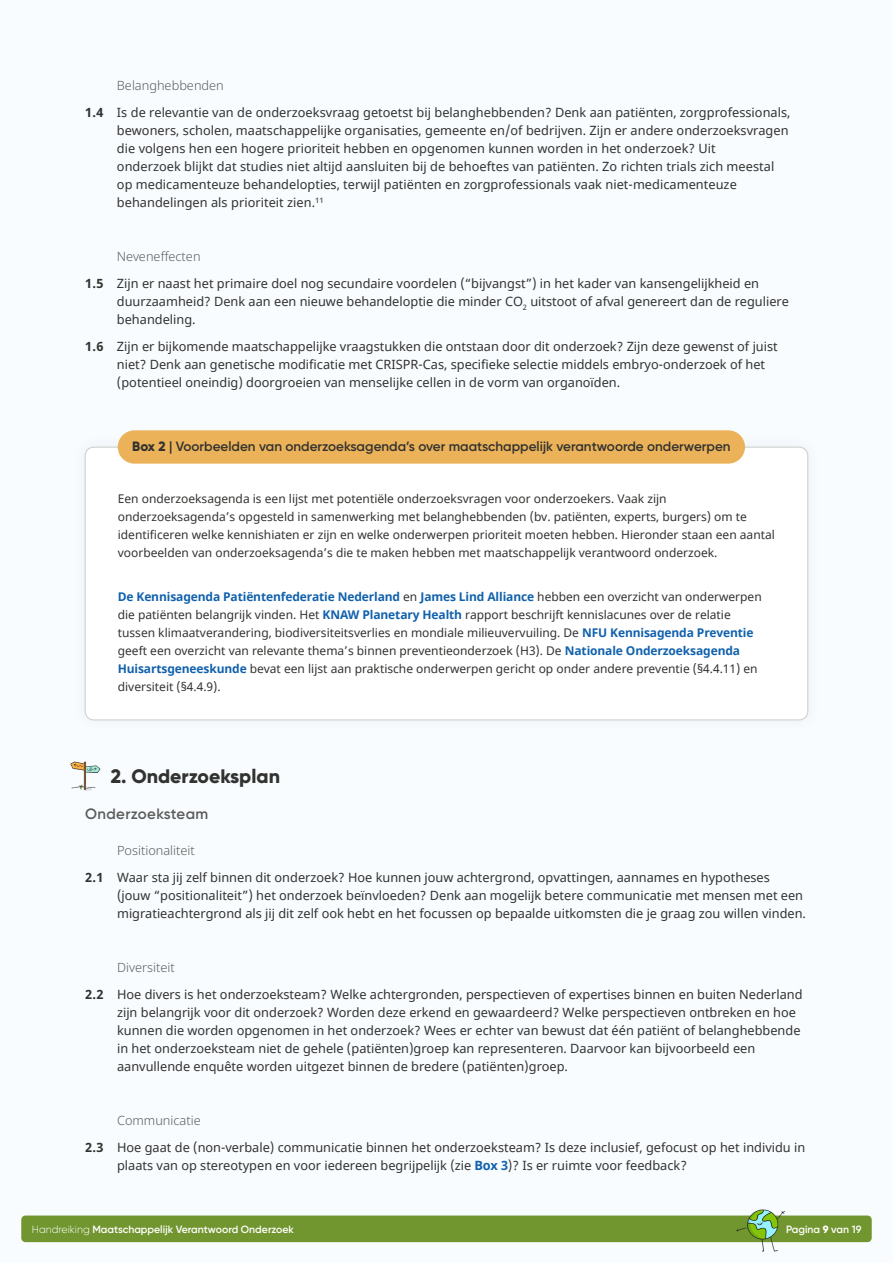
<style>
.page{position:relative;width:893px;height:1263px;background:#f8fcff}
.page>*{position:absolute;margin:0;border:0;box-sizing:border-box;transform-origin:0 0}
.t1{font:800 19.5px "Gilroy";color:#323230}
.t2{font:600 15px "Gilroy";letter-spacing:.025em;color:#5b5b5a}
.t3{font:600 13.5px "Gilroy";color:#323230}
.t4{font:12.75px/18px "Noto Sans";color:#323230}
.t5{font:12px/18px "Noto Sans";color:#323230}
.t6{font:600 10.5px "Gilroy";color:#fff}
.s1{font-weight:300;color:#5b5b5a}
.s2{font-weight:700}
.s3{font-weight:800}
.s4{font-weight:700;color:#1161ad}
.s5{font-weight:300}
</style>
<div class="page">
<div style="left:21px;top:1215px;width:851px;height:27px;background:#71962f;border-radius:4px"></div>
<img style="left:733px;top:1209px;width:53px;height:43px">
<div style="left:71px;top:433px;width:751px;height:301px;background:#323230;opacity:.07"></div>
<div style="left:85px;top:447px;width:723px;height:273px;background:#fff;border-radius:9px"></div>
<div style="left:118px;top:430px;width:627px;height:34px;background:#ebb259;border-radius:17px"></div>
<img style="left:70px;top:761px;width:31px;height:30px">
<p class="t4" style="left:85px;top:72px;width:707px;line-height:27px;text-indent:32px"><span class="s1">Belanghebbenden<br></span><span class="s2">1.4</span> Is de relevantie van de onderzoeksvraag getoetst bij belanghebbenden? Denk aan patiënten, zorgprofessionals,</p>
<p class="t4" style="left:117px;top:122px;width:673px">bewoners, scholen, maatschappelijke organisaties, gemeente en/of bedrijven. Zijn er andere onderzoeksvragen die volgens hen een hogere prioriteit hebben en opgenomen kunnen worden in het onderzoek? Uit<br>onderzoek blijkt dat studies niet altijd aansluiten bij de behoeftes van patiënten. Zo richten trials zich meestal op medicamenteuze behandelopties, terwijl patiënten en zorgprofessionals vaak niet-medicamenteuze behandelingen als prioriteit zien.<sup>11</sup></p>
<p class="t4" style="left:85px;top:243px;width:676px;line-height:27px;text-indent:32px"><span class="s1">Neveneffecten<br></span><span class="s2">1.5</span> Zijn er naast het primaire doel nog secundaire voordelen (“bijvangst”) in het kader van kansengelijkheid en</p>
<p class="t4" style="left:117px;top:293px;width:673px">duurzaamheid? Denk aan een nieuwe behandeloptie die minder CO<sub>2</sub> uitstoot of afval genereert dan de reguliere behandeling.</p>
<p class="t4" style="left:117px;top:338px;width:662px;text-indent:-32px"><span class="s2">1.6</span> Zijn er bijkomende maatschappelijke vraagstukken die ontstaan door dit onderzoek? Zijn deze gewenst of juist niet? Denk aan genetische modificatie met CRISPR-Cas, specifieke selectie middels embryo-onderzoek of het (potentieel oneindig) doorgroeien van menselijke cellen in de vorm van organoïden.</p>
<p class="t3" style="left:132px;top:438px;width:600px"><span class="s3">Box 2</span> | Voorbeelden van onderzoeksagenda’s over maatschappelijk verantwoorde onderwerpen</p>
<p class="t5" style="left:118px;top:490px;width:659px">Een onderzoeksagenda is een lijst met potentiële onderzoeksvragen voor onderzoekers. Vaak zijn onderzoeksagenda’s opgesteld in samenwerking met belanghebbenden (bv. patiënten, experts, burgers) om te identificeren welke kennishiaten er zijn en welke onderwerpen prioriteit moeten hebben. Hieronder staan een aantal voorbeelden van onderzoeksagenda’s die te maken hebben met maatschappelijk verantwoord onderzoek.</p>
<p class="t5" style="left:118px;top:588px;width:645px"><span class="s4">De Kennisagenda Patiëntenfederatie Nederland</span> en <span class="s4">James Lind Alliance</span> hebben een overzicht van onderwerpen die patiënten belangrijk vinden. Het <span class="s4">KNAW Planetary Health</span> rapport beschrijft kennislacunes over de relatie tussen klimaatverandering, biodiversiteitsverlies en mondiale milieuvervuiling. De <span class="s4">NFU Kennisagenda Preventie </span>geeft een overzicht van relevante thema’s binnen preventieonderzoek (H3). De <span class="s4">Nationale Onderzoeksagenda Huisartsgeneeskunde</span> bevat een lijst aan praktische onderwerpen gericht op onder andere preventie (§4.4.11) en diversiteit (§4.4.9).</p>
<h1 class="t1" style="left:111px;top:764px;width:171px">2. Onderzoeksplan</h1>
<p class="t2" style="left:85px;top:804px;width:125px">Onderzoeksteam</p>
<p class="t4" style="left:85px;top:837px;width:686px;line-height:27px;text-indent:32px"><span class="s1">Positionaliteit<br></span><span class="s2">2.1</span> Waar sta jij zelf binnen dit onderzoek? Hoe kunnen jouw achtergrond, opvattingen, aannames en hypotheses</p>
<p class="t4" style="left:117px;top:887px;width:690px">(jouw “positionaliteit”) het onderzoek beïnvloeden? Denk aan mogelijk betere communicatie met mensen met een migratieachtergrond als jij dit zelf ook hebt en het focussen op bepaalde uitkomsten die je graag zou willen vinden.</p>
<p class="t4" style="left:85px;top:954px;width:719px;line-height:27px;text-indent:32px"><span class="s1">Diversiteit<br></span><span class="s2">2.2</span> Hoe divers is het onderzoeksteam? Welke achtergronden, perspectieven of expertises binnen en buiten Nederland</p>
<p class="t4" style="left:117px;top:1004px;width:685px">zijn belangrijk voor dit onderzoek? Worden deze erkend en gewaardeerd? Welke perspectieven ontbreken en hoe kunnen die worden opgenomen in het onderzoek? Wees er echter van bewust dat één patiënt of belanghebbende in het onderzoeksteam niet de gehele (patiënten)groep kan representeren. Daarvoor kan bijvoorbeeld een aanvullende enquête worden uitgezet binnen de bredere (patiënten)groep.</p>
<p class="t4" style="left:85px;top:1107px;width:722px;line-height:27px;text-indent:32px"><span class="s1">Communicatie<br></span><span class="s2">2.3</span> Hoe gaat de (non-verbale) communicatie binnen het onderzoeksteam? Is deze inclusief, gefocust op het individu in</p>
<p class="t4" style="left:117px;top:1157px;width:571px">plaats van op stereotypen en voor iedereen begrijpelijk (zie <span class="s4">Box 3</span>)? Is er ruimte voor feedback?</p>
<p class="t6" style="left:32px;top:1223px;width:264px"><span class="s5">Handreiking</span> Maatschappelijk Verantwoord Onderzoek</p>
<p class="t6" style="left:786px;top:1223px;width:77px">Pagina <span class="s3">9</span> van 19</p>
</div>
